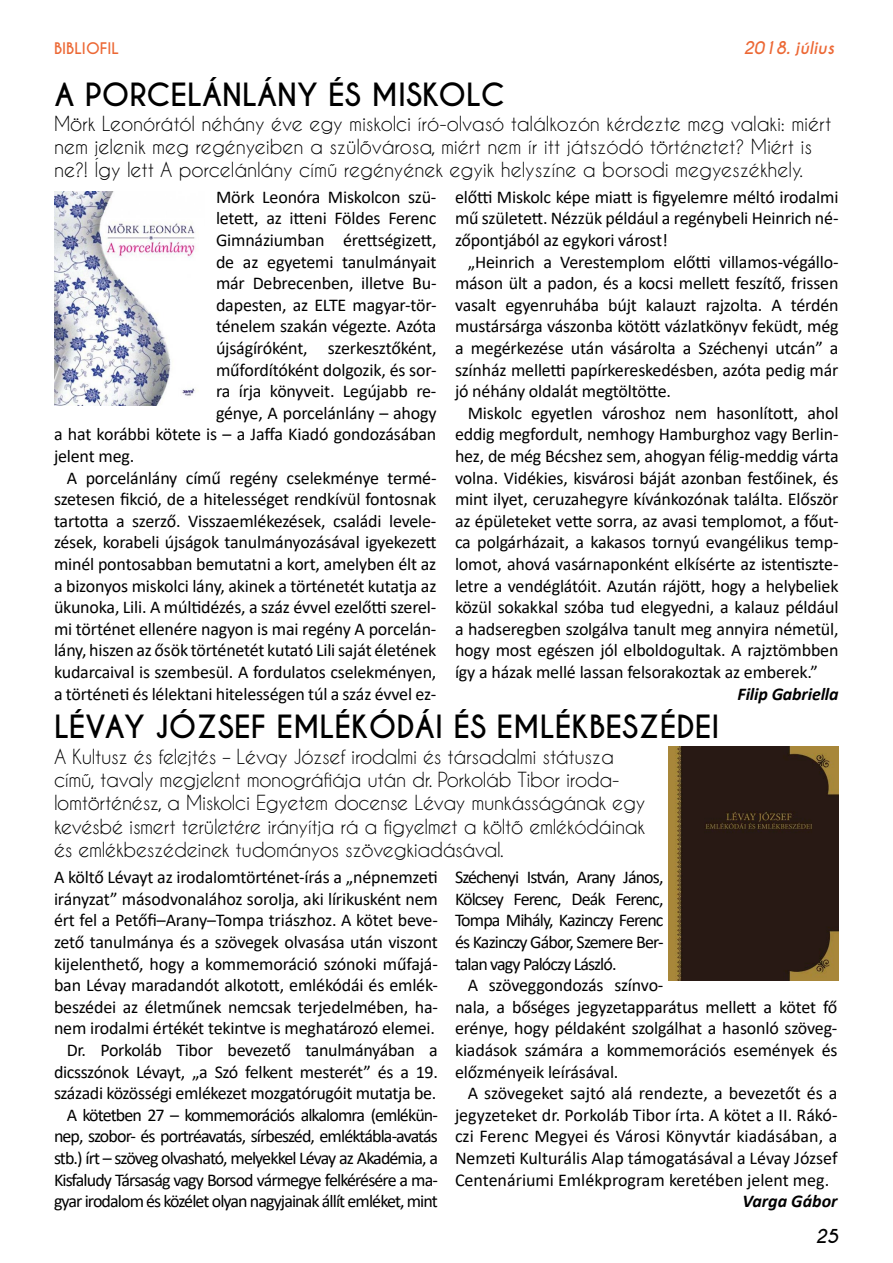
<style>
.page{position:relative;width:893px;height:1263px;background:#fff}
.page>*{position:absolute;margin:0;border:0;box-sizing:border-box;transform-origin:0 0}
.t1{font:700 30px "Caviar Dreams";color:#000}
.t2{font:19.5px/23.4px "Caviar Dreams";letter-spacing:-.02em;color:#000}
.t3{font:18px/21.6px "Calibri";letter-spacing:-.01em;color:#000;text-align:justify}
.t4{font:italic 700 18px "Calibri";letter-spacing:-.01em;color:#000}
.t5{font:italic 700 18px "Caviar Dreams";color:#000}
.t6{font:italic 700 16.5px "Caviar Dreams";color:#ec6835}
.t7{font:700 15px "Caviar Dreams";color:#ec6835}
</style>
<div class="page">
<img style="left:668px;top:746px;width:171px;height:234px">
<img style="left:54px;top:191px;width:141px;height:214px">
<p class="t7" style="left:54px;top:39px;width:66px">BIBLIOFIL</p>
<h1 class="t1" style="left:54px;top:77px;width:452px">A PORCELÁNLÁNY ÉS MISKOLC</h1>
<p class="t6" style="left:743px;top:38px;width:92px">2018. július</p>
<p class="t2" style="left:54px;top:111px;width:779px">Mörk Leonórától néhány éve egy miskolci író-olvasó találkozón kérdezte meg valaki: miért nem jelenik meg regényeiben a szülővárosa, miért nem ír itt játszódó történetet? Miért is ne?! Így lett A porcelánlány című regényének egyik helyszíne a borsodi megyeszékhely.</p>
<p class="t3" style="left:216px;top:185px;width:222px">Mörk Leonóra Miskolcon szü-</p>
<p class="t3" style="left:216px;top:207px;width:222px">letett, az itteni Földes Ferenc</p>
<p class="t3" style="left:216px;top:229px;width:222px">Gimnáziumban érettségizett,</p>
<p class="t3" style="left:216px;top:250px;width:222px">de az egyetemi tanulmányait</p>
<p class="t3" style="left:216px;top:272px;width:222px">már Debrecenben, illetve Bu-</p>
<p class="t3" style="left:216px;top:293px;width:222px">dapesten, az ELTE magyar-tör-</p>
<p class="t3" style="left:216px;top:315px;width:222px">ténelem szakán végezte. Azóta</p>
<p class="t3" style="left:216px;top:337px;width:222px">újságíróként, szerkesztőként,</p>
<p class="t3" style="left:216px;top:358px;width:222px">műfordítóként dolgozik, és sor-</p>
<p class="t3" style="left:216px;top:380px;width:222px">ra írja könyveit. Legújabb re-</p>
<p class="t3" style="left:216px;top:401px;width:222px">génye, A porcelánlány – ahogy</p>
<p class="t3" style="left:54px;top:423px;width:384px">a hat korábbi kötete is – a Jaffa Kiadó gondozásában</p>
<p class="t3" style="left:54px;top:445px;width:82px">jelent meg.</p>
<p class="t3" style="left:67px;top:466px;width:371px">A porcelánlány című regény cselekménye termé-</p>
<p class="t3" style="left:54px;top:488px;width:384px">szetesen fikció, de a hitelességet rendkívül fontosnak</p>
<p class="t3" style="left:54px;top:509px;width:384px">tartotta a szerző. Visszaemlékezések, családi levele-</p>
<p class="t3" style="left:54px;top:531px;width:384px">zések, korabeli újságok tanulmányozásával igyekezett</p>
<p class="t3" style="left:54px;top:553px;width:384px">minél pontosabban bemutatni a kort, amelyben élt az</p>
<p class="t3" style="left:54px;top:574px;width:384px">a bizonyos miskolci lány, akinek a történetét kutatja az</p>
<p class="t3" style="left:54px;top:596px;width:384px">ükunoka, Lili. A múltidézés, a száz évvel ezelőtti szerel-</p>
<p class="t3" style="left:54px;top:617px;width:384px">mi történet ellenére nagyon is mai regény A porcelán-</p>
<p class="t3" style="left:54px;top:639px;width:384px">lány, hiszen az ősök történetét kutató Lili saját életének</p>
<p class="t3" style="left:54px;top:661px;width:384px">kudarcaival is szembesül. A fordulatos cselekményen,</p>
<p class="t3" style="left:54px;top:682px;width:384px">a történeti és lélektani hitelességen túl a száz évvel ez-</p>
<p class="t3" style="left:455px;top:185px;width:385px">előtti Miskolc képe miatt is figyelemre méltó irodalmi mű született. Nézzük például a regénybeli Heinrich né&shy;zőpontjából az egykori várost!</p>
<p class="t3" style="left:455px;top:250px;width:385px;text-indent:13px">„Heinrich a Verestemplom előtti villamos-végállo&shy;máson ült a padon, és a kocsi mellett feszítő, frissen vasalt egyenruhába bújt kalauzt rajzolta. A térdén mustársárga vászonba kötött vázlatkönyv feküdt, még a megérkezése után vásárolta a Széchenyi utcán” a színház melletti papírkereskedésben, azóta pedig már jó néhány oldalát megtöltötte.</p>
<p class="t3" style="left:455px;top:401px;width:385px;text-indent:13px">Miskolc egyetlen városhoz nem hasonlított, ahol eddig megfordult, nemhogy Hamburghoz vagy Berlin&shy;hez, de még Bécshez sem, ahogyan félig-meddig várta volna. Vidékies, kisvárosi báját azonban festőinek, és mint ilyet, ceruzahegyre kívánkozónak találta. Először az épületeket vette sorra, az avasi templomot, a főut&shy;ca polgárházait, a kakasos tornyú evangélikus temp&shy;lomot, ahová vasárnaponként elkísérte az istentiszte&shy;letre a vendéglátóit. Azután rájött, hogy a helybeliek közül sokakkal szóba tud elegyedni, a kalauz például a hadseregben szolgálva tanult meg annyira németül, hogy most egészen jól elboldogultak. A rajztömbben így a házak mellé lassan felsorakoztak az emberek.”</p>
<p class="t4" style="left:738px;top:681px;width:103px">Filip Gabriella</p>
<h1 class="t1" style="left:54px;top:708px;width:242px">LÉVAY JÓZSEF EML</h1>
<h1 class="t1" style="left:335px;top:708px;width:182px">ÉKÓDÁI ÉS EML</h1>
<h1 class="t1" style="left:555px;top:708px;width:166px">ÉKBESZÉDEI</h1>
<p class="t2" style="left:54px;top:744px;width:593px">A Kultusz és felejtés – Lévay József irodalmi és társadalmi státusza című, tavaly megjelent monográfiája után dr. Porkoláb Tibor iroda&shy;lomtörténész, a Miskolci Egyetem docense Lévay munkásságának egy kevésbé ismert területére irányítja rá a figyelmet a költő emlékódáinak és emlékbeszédeinek tudományos szövegkiadásával.</p>
<p class="t3" style="left:54px;top:866px;width:385px;text-align:right">A költő Lévayt az irodalomtörténet-írás a „népnemzeti irányzat” másodvonalához sorolja, aki lírikusként nem ért fel a Petőfi–Arany–Tompa triászhoz. A kötet beve&shy;zető tanulmánya és a szövegek olvasása után viszont kijelenthető, hogy a kommemoráció szónoki műfajá&shy;ban Lévay maradandót alkotott, emlékódái és emlék&shy;beszédei az életműnek nemcsak terjedelmében, ha&shy;nem irodalmi értékét tekintve is meghatározó elemei.<br>Dr. Porkoláb Tibor bevezető tanulmányában a dicsszónok Lévayt, „a Szó felkent mesterét” és a 19. századi közösségi emlékezet mozgatórugóit mutatja be.<br>A kötetben 27 – kommemorációs alkalomra (emlékün&shy;nep, szobor- és portréavatás, sírbeszéd, emléktábla-avatás stb.) írt – szöveg olvasható, melyekkel Lévay az Akadémia, a Kisfaludy Társaság vagy Borsod vármegye felkérésére a ma&shy;gyar irodalom és közélet olyan nagyjainak állít emléket, mint</p>
<p class="t3" style="left:455px;top:866px;width:210px">Széchenyi István, Arany János, Kölcsey Ferenc, Deák Ferenc, Tompa Mihály, Kazinczy Ferenc és Kazinczy Gábor, Szemere Ber&shy;talan vagy Palóczy László.</p>
<p class="t3" style="left:455px;top:974px;width:384px;text-align:left;text-indent:13px">A szöveggondozás színvo-<br>nala, a bőséges jegyzetapparátus mellett a kötet fő erénye, hogy példaként szolgálhat a hasonló szöveg&shy;kiadások számára a kommemorációs események és előzményeik leírásával.</p>
<p class="t3" style="left:455px;top:1082px;width:384px;text-indent:13px">A szövegeket sajtó alá rendezte, a bevezetőt és a jegyzeteket dr. Porkoláb Tibor írta. A kötet a II. Rákó&shy;czi Ferenc Megyei és Városi Könyvtár kiadásában, a Nemzeti Kulturális Alap támogatásával a Lévay József Centenáriumi Emlékprogram keretében jelent meg.</p>
<p class="t4" style="left:742px;top:1188px;width:96px">Varga Gábor</p>
<p class="t5" style="left:815px;top:1226px;width:25px">25</p>
</div>
